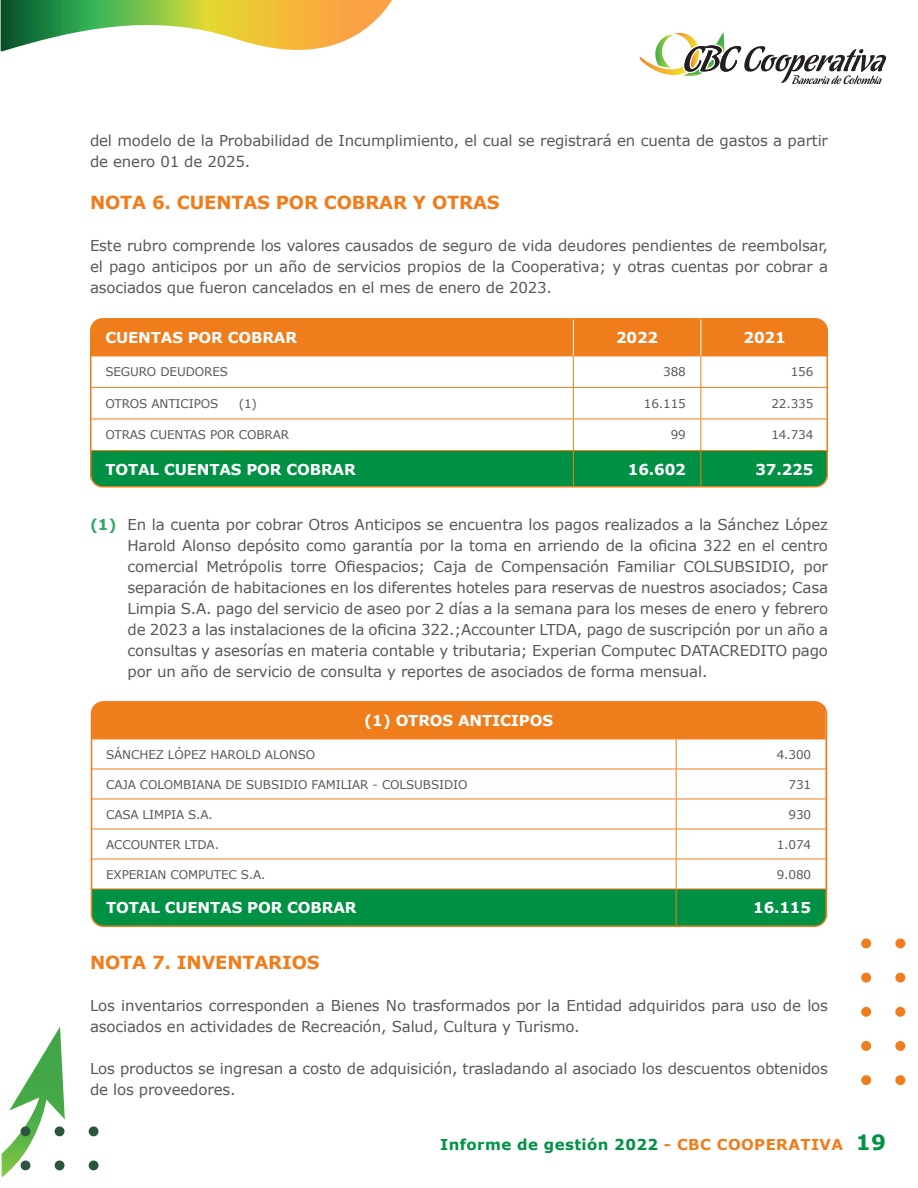
<style>
.page{position:relative;width:918px;height:1188px;background:#fff}
.page>*{position:absolute;margin:0;border:0;box-sizing:border-box;transform-origin:0 0}
.t1{font:700 18px "Verdana";letter-spacing:-.01em;color:#f07d1c}
.t2{font:15px/21px "Verdana";letter-spacing:-.01em;color:#57585a}
.t3{font:700 15px "Verdana";letter-spacing:-.01em;color:#fff}
.t4{font:700 15px "Verdana";letter-spacing:.025em;color:#009145}
.t5{font:12px "Verdana";letter-spacing:-.01em;color:#57585a}
.s1{font-weight:700;color:#33a76a}
.s2{color:#f07d1c}
.s3{font-size:21px}
</style>
<div class="page">
<svg style="left:1px;top:0;width:391px;height:52px"></svg>
<svg style="left:640px;top:32px;width:246px;height:52px"></svg>
<div style="left:895px;top:938px;width:10px;height:10px;background:#f07d1c;border-radius:50%"></div>
<div style="left:895px;top:973px;width:10px;height:10px;background:#f07d1c;border-radius:50%"></div>
<div style="left:895px;top:1007px;width:10px;height:10px;background:#f07d1c;border-radius:50%"></div>
<div style="left:895px;top:1041px;width:10px;height:10px;background:#f07d1c;border-radius:50%"></div>
<div style="left:895px;top:1075px;width:10px;height:10px;background:#f07d1c;border-radius:50%"></div>
<div style="left:861px;top:938px;width:10px;height:10px;background:#f07d1c;border-radius:50%"></div>
<div style="left:861px;top:973px;width:10px;height:10px;background:#f07d1c;border-radius:50%"></div>
<div style="left:861px;top:1007px;width:10px;height:10px;background:#f07d1c;border-radius:50%"></div>
<div style="left:861px;top:1041px;width:10px;height:10px;background:#f07d1c;border-radius:50%"></div>
<div style="left:861px;top:1075px;width:10px;height:10px;background:#f07d1c;border-radius:50%"></div>
<svg style="left:2px;top:1027px;width:63px;height:150px"></svg>
<div style="left:55px;top:1126px;width:10px;height:10px;background:#2c553e;border-radius:50%"></div>
<div style="left:89px;top:1126px;width:10px;height:10px;background:#2c553e;border-radius:50%"></div>
<div style="left:55px;top:1160px;width:10px;height:10px;background:#2c553e;border-radius:50%"></div>
<div style="left:89px;top:1160px;width:10px;height:10px;background:#2c553e;border-radius:50%"></div>
<div style="left:21px;top:1126px;width:9px;height:10px;background:#2c553e;border-radius:50%"></div>
<div style="left:21px;top:1160px;width:9px;height:10px;background:#2c553e;border-radius:50%"></div>
<div style="left:92px;top:320px;width:734px;height:36px;background:#f07d1c"></div>
<svg style="left:93px;top:357px;width:732px;height:93px"></svg>
<div style="left:93px;top:451px;width:732px;height:34px;background:#009145"></div>
<hr style="left:573px;top:356px;width:1px;height:31px;background:#f07d1c">
<hr style="left:700px;top:356px;width:1px;height:31px;background:#f07d1c">
<hr style="left:91px;top:387px;width:482px;height:1px;background:#f07d1c">
<hr style="left:573px;top:387px;width:128px;height:1px;background:#f07d1c">
<hr style="left:701px;top:387px;width:126px;height:1px;background:#f07d1c">
<hr style="left:573px;top:388px;width:1px;height:31px;background:#f07d1c">
<hr style="left:700px;top:388px;width:1px;height:31px;background:#f07d1c">
<hr style="left:573px;top:419px;width:1px;height:31px;background:#f07d1c">
<hr style="left:700px;top:419px;width:1px;height:31px;background:#f07d1c">
<hr style="left:91px;top:419px;width:482px;height:1px;background:#f07d1c">
<hr style="left:573px;top:419px;width:128px;height:1px;background:#f07d1c">
<hr style="left:701px;top:419px;width:126px;height:1px;background:#f07d1c">
<hr style="left:91px;top:451px;width:1px;height:36px;background:#f07d1c">
<hr style="left:91px;top:450px;width:482px;height:1px;background:#f07d1c">
<hr style="left:573px;top:450px;width:128px;height:1px;background:#f07d1c">
<hr style="left:701px;top:450px;width:126px;height:1px;background:#f07d1c">
<hr style="left:573px;top:451px;width:1px;height:36px;background:#f07d1c">
<hr style="left:700px;top:451px;width:1px;height:36px;background:#f07d1c">
<hr style="left:91px;top:319px;width:1px;height:37px;background:#f07d1c">
<hr style="left:91px;top:319px;width:482px;height:1px;background:#f07d1c">
<hr style="left:701px;top:319px;width:126px;height:1px;background:#f07d1c">
<hr style="left:91px;top:356px;width:482px;height:1px;background:#f07d1c">
<hr style="left:573px;top:356px;width:128px;height:1px;background:#f07d1c">
<hr style="left:701px;top:356px;width:126px;height:1px;background:#f07d1c">
<hr style="left:573px;top:319px;width:1px;height:37px;background:#fff">
<hr style="left:700px;top:319px;width:1px;height:37px;background:#fff">
<div style="left:90px;top:318px;width:738px;height:170px;border:2px solid #f07d1c;border-radius:12px"></div>
<div style="left:92px;top:702px;width:734px;height:37px;background:#f07d1c"></div>
<svg style="left:94px;top:740px;width:730px;height:149px"></svg>
<div style="left:93px;top:890px;width:732px;height:35px;background:#009145"></div>
<hr style="left:676px;top:739px;width:1px;height:30px;background:#f07d1c">
<hr style="left:92px;top:769px;width:584px;height:1px;background:#f07d1c">
<hr style="left:676px;top:769px;width:150px;height:1px;background:#f07d1c">
<hr style="left:676px;top:769px;width:1px;height:30px;background:#f07d1c">
<hr style="left:676px;top:799px;width:1px;height:30px;background:#f07d1c">
<hr style="left:676px;top:829px;width:1px;height:30px;background:#f07d1c">
<hr style="left:676px;top:859px;width:1px;height:30px;background:#f07d1c">
<hr style="left:92px;top:799px;width:584px;height:1px;background:#f07d1c">
<hr style="left:676px;top:799px;width:150px;height:1px;background:#f07d1c">
<hr style="left:92px;top:829px;width:584px;height:1px;background:#f07d1c">
<hr style="left:676px;top:829px;width:150px;height:1px;background:#f07d1c">
<hr style="left:92px;top:859px;width:584px;height:1px;background:#f07d1c">
<hr style="left:676px;top:859px;width:150px;height:1px;background:#f07d1c">
<hr style="left:92px;top:889px;width:1px;height:37px;background:#f07d1c">
<hr style="left:92px;top:889px;width:584px;height:1px;background:#f07d1c">
<hr style="left:676px;top:889px;width:150px;height:1px;background:#f07d1c">
<hr style="left:676px;top:889px;width:1px;height:37px;background:#f07d1c">
<hr style="left:826px;top:889px;width:1px;height:37px;background:#f07d1c">
<hr style="left:92px;top:926px;width:584px;height:1px;background:#f07d1c">
<hr style="left:676px;top:926px;width:150px;height:1px;background:#f07d1c">
<hr style="left:92px;top:739px;width:584px;height:1px;background:#f07d1c">
<hr style="left:676px;top:739px;width:150px;height:1px;background:#f07d1c">
<div style="left:91px;top:701px;width:736px;height:226px;border:2px solid #f07d1c;border-radius:12px"></div>
<p class="t2" style="left:90px;top:131px;width:740px">del modelo de la Probabilidad de Incumplimiento, el cual se registrará en cuenta de gastos a partir de enero 01 de 2025.</p>
<p class="t1" style="left:90px;top:191px;width:411px">NOTA 6. CUENTAS POR COBRAR Y OTRAS</p>
<p class="t2" style="left:90px;top:236px;width:740px;text-align:justify">Este rubro comprende los valores causados de seguro de vida deudores pendientes de reembolsar, el pago anticipos por un año de servicios propios de la Cooperativa; y otras cuentas por cobrar a asociados que fueron cancelados en el mes de enero de 2023.</p>
<p class="t3" style="left:105px;top:328px;width:193px">CUENTAS POR COBRAR</p>
<p class="t3" style="left:616px;top:328px;width:44px">2022</p>
<p class="t3" style="left:744px;top:328px;width:44px">2021</p>
<p class="t5" style="left:105px;top:364px;width:124px">SEGURO DEUDORES</p>
<p class="t5" style="left:663px;top:364px;width:24px">388</p>
<p class="t5" style="left:791px;top:364px;width:24px">156</p>
<p class="t5" style="left:105px;top:396px;width:115px">OTROS ANTICIPOS</p>
<p class="t5" style="left:239px;top:396px;width:20px">(1)</p>
<p class="t5" style="left:644px;top:396px;width:43px">16.115</p>
<p class="t5" style="left:771px;top:396px;width:43px">22.335</p>
<p class="t5" style="left:105px;top:427px;width:185px">OTRAS CUENTAS POR COBRAR</p>
<p class="t5" style="left:671px;top:427px;width:17px">99</p>
<p class="t5" style="left:771px;top:427px;width:43px">14.734</p>
<p class="t3" style="left:105px;top:460px;width:252px">TOTAL CUENTAS POR COBRAR</p>
<p class="t3" style="left:628px;top:460px;width:59px">16.602</p>
<p class="t3" style="left:755px;top:460px;width:59px">37.225</p>
<p class="t2" style="left:128px;top:514px;width:702px;text-align:justify;text-indent:-38px"><span class="s1">(1)</span> En la cuenta por cobrar Otros Anticipos se encuentra los pagos realizados a la Sánchez López Harold Alonso depósito como garantía por la toma en arriendo de la oficina 322 en el centro comercial Metrópolis torre Ofiespacios; Caja de Compensación Familiar COLSUBSIDIO, por separación de habitaciones en los diferentes hoteles para reservas de nuestros asociados; Casa Limpia S.A. pago del servicio de aseo por 2 días a la semana para los meses de enero y febrero de 2023 a las instalaciones de la oficina 322.;Accounter LTDA, pago de suscripción por un año a consultas y asesorías en materia contable y tributaria; Experian Computec DATACREDITO pago por un año de servicio de consulta y reportes de asociados de forma mensual.</p>
<p class="t3" style="left:364px;top:711px;width:190px">(1) OTROS ANTICIPOS</p>
<p class="t5" style="left:106px;top:747px;width:211px">SÁNCHEZ LÓPEZ HAROLD ALONSO</p>
<p class="t5" style="left:777px;top:747px;width:36px">4.300</p>
<p class="t5" style="left:106px;top:777px;width:363px">CAJA COLOMBIANA DE SUBSIDIO FAMILIAR - COLSUBSIDIO</p>
<p class="t5" style="left:789px;top:777px;width:24px">731</p>
<p class="t5" style="left:106px;top:807px;width:108px">CASA LIMPIA S.A.</p>
<p class="t5" style="left:789px;top:807px;width:24px">930</p>
<p class="t5" style="left:106px;top:837px;width:114px">ACCOUNTER LTDA.</p>
<p class="t5" style="left:777px;top:837px;width:36px">1.074</p>
<p class="t5" style="left:106px;top:867px;width:161px">EXPERIAN COMPUTEC S.A.</p>
<p class="t5" style="left:777px;top:867px;width:36px">9.080</p>
<p class="t3" style="left:106px;top:898px;width:252px">TOTAL CUENTAS POR COBRAR</p>
<p class="t3" style="left:753px;top:898px;width:59px">16.115</p>
<p class="t1" style="left:90px;top:951px;width:231px">NOTA 7. INVENTARIOS</p>
<p class="t2" style="left:90px;top:995px;width:740px">Los inventarios corresponden a Bienes No trasformados por la Entidad adquiridos para uso de los asociados en actividades de Recreación, Salud, Cultura y Turismo.</p>
<p class="t2" style="left:90px;top:1058px;width:740px">Los productos se ingresan a costo de adquisición, trasladando al asociado los descuentos obtenidos de los proveedores.</p>
<p class="t4" style="left:440px;top:1135px;width:447px">Informe de gestión 2022 <span class="s2">- CBC COOPERATIVA</span> <span class="s3">19</span></p>
</div>
